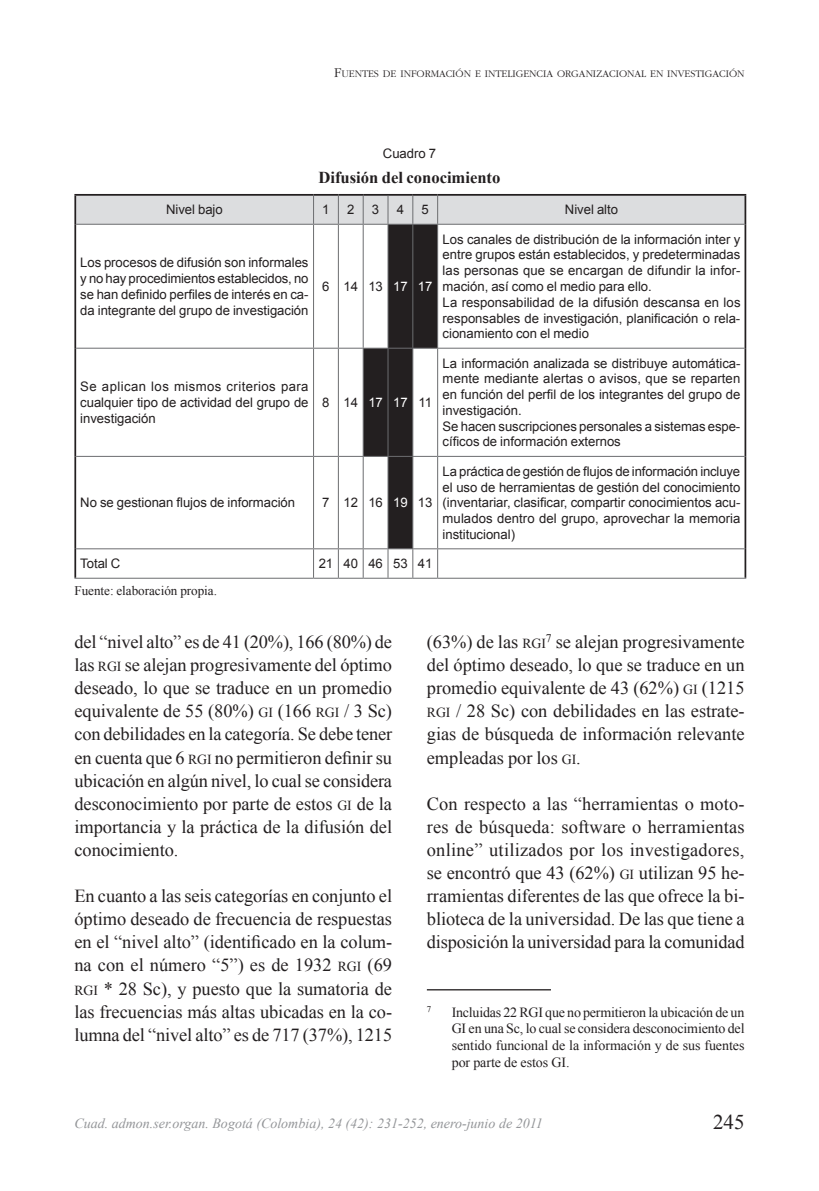
<style>
.page{position:relative;width:819px;height:1191px;background:#fff}
.page>*{position:absolute;margin:0;border:0;box-sizing:border-box;transform-origin:0 0}
.t1{font:21px "Times New Roman";color:#231f20}
.t2{font:18.38px/23.1px "Times New Roman";letter-spacing:-.005em;color:#231f20;text-align:justify}
.t3{font:700 16.62px "Times New Roman";letter-spacing:-.005em;color:#231f20}
.t4{font:14px/16.8px "Times New Roman";letter-spacing:-.005em;color:#231f20;text-align:justify}
.t5{font:italic 14px "Times New Roman";color:#939598}
.t6{font:13.12px/15.8px "Arial";letter-spacing:-.005em;color:#231f20;text-align:justify}
.t7{font:13.12px "Times New Roman";color:#231f20}
.t8{font:300 10.5px "Garamond";letter-spacing:-.005em;color:#231f20}
.t9{font:8.75px "Times New Roman";color:#231f20}
.s1{font-size:14px}
.s2{color:#fff}
.s3{font-size:13.83px}
</style>
<div class="page">
<hr style="left:427px;top:989px;width:124px;height:1px;background:#231f20">
<hr style="left:74px;top:194px;width:239px;height:2px;background:#231f20">
<hr style="left:74px;top:196px;width:2px;height:28px;background:#231f20">
<hr style="left:313px;top:194px;width:25px;height:2px;background:#231f20">
<hr style="left:338px;top:194px;width:25px;height:2px;background:#231f20">
<hr style="left:363px;top:194px;width:25px;height:2px;background:#231f20">
<hr style="left:388px;top:194px;width:25px;height:2px;background:#231f20">
<hr style="left:413px;top:194px;width:24px;height:2px;background:#231f20">
<hr style="left:437px;top:194px;width:309px;height:2px;background:#231f20">
<hr style="left:744px;top:196px;width:2px;height:28px;background:#231f20">
<hr style="left:74px;top:224px;width:2px;height:124px;background:#231f20">
<hr style="left:744px;top:224px;width:2px;height:124px;background:#231f20">
<hr style="left:74px;top:348px;width:2px;height:108px;background:#231f20">
<hr style="left:744px;top:348px;width:2px;height:108px;background:#231f20">
<hr style="left:74px;top:456px;width:2px;height:93px;background:#231f20">
<hr style="left:744px;top:456px;width:2px;height:93px;background:#231f20">
<hr style="left:74px;top:549px;width:2px;height:29px;background:#231f20">
<hr style="left:744px;top:549px;width:2px;height:29px;background:#231f20">
<hr style="left:74px;top:578px;width:239px;height:1px;background:#6c6d70">
<svg style="left:75px;top:195px;width:670px;height:384px"></svg>
<hr style="left:437px;top:578px;width:309px;height:1px;background:#6c6d70">
<p class="t8" style="left:334px;top:68px;width:412px"><span class="s1">F</span>UENTES DE INFORMACIÓN E INTELIGENCIA ORGANIZACIONAL EN INVESTIGACIÓN</p>
<p class="t6" style="left:383px;top:146px;width:55px">Cuadro 7</p>
<p class="t3" style="left:318px;top:168px;width:183px">Difusión del conocimiento</p>
<p class="t6" style="left:166px;top:202px;width:58px">Nivel bajo</p>
<p class="t6" style="left:322px;top:202px;width:9px">1</p>
<p class="t6" style="left:347px;top:202px;width:9px">2</p>
<p class="t6" style="left:372px;top:202px;width:9px">3</p>
<p class="t6" style="left:397px;top:202px;width:9px">4</p>
<p class="t6" style="left:421px;top:202px;width:9px">5</p>
<p class="t6" style="left:565px;top:202px;width:55px">Nivel alto</p>
<p class="t6" style="left:80px;top:255px;width:230px">Los procesos de difusión son informales y no hay procedimientos establecidos, no se han definido perfiles de interés en ca&shy;da integrante del grupo de investigación</p>
<p class="t6" style="left:322px;top:279px;width:112px">6 14 13 <span class="s2">17 17</span></p>
<p class="t6" style="left:80px;top:379px;width:230px">Se aplican los mismos criterios para cualquier tipo de actividad del grupo de investigación</p>
<p class="t6" style="left:322px;top:395px;width:111px">8 14 <span class="s2">17 17</span> 11</p>
<p class="t6" style="left:80px;top:495px;width:216px">No se gestionan flujos de información</p>
<p class="t6" style="left:322px;top:495px;width:112px">7 12 16 <span class="s2">19</span> 13</p>
<p class="t6" style="left:80px;top:556px;width:42px">Total C</p>
<p class="t6" style="left:318px;top:556px;width:115px">21 40 46 53 41</p>
<p class="t7" style="left:74px;top:583px;width:144px">Fuente: elaboración propia.</p>
<p class="t6" style="left:442px;top:231px;width:299px;text-align:left">Los canales de distribución de la información inter y entre grupos están establecidos, y predeterminadas las personas que se encargan de difundir la infor&shy;mación, así como el medio para ello.<br>La responsabilidad de la difusión descansa en los responsables de investigación, planificación o rela&shy;cionamiento con el medio</p>
<p class="t6" style="left:442px;top:355px;width:299px;text-align:left">La información analizada se distribuye automática&shy;mente mediante alertas o avisos, que se reparten en función del perfil de los integrantes del grupo de investigación.<br>Se hacen suscripciones personales a sistemas espe&shy;cíficos de información externos</p>
<p class="t6" style="left:442px;top:463px;width:299px">La práctica de gestión de flujos de información incluye el uso de herramientas de gestión del conocimiento (inventariar, clasificar, compartir conocimientos acu&shy;mulados dentro del grupo, aprovechar la memoria institucional)</p>
<p class="t2" style="left:74px;top:630px;width:319px">del “nivel alto” es de 41 (20%), 166 (80%) de las <span class="s3">RGI</span> se alejan progresivamente del óptimo deseado, lo que se traduce en un promedio equivalente de 55 (80%) <span class="s3">GI</span> (166 <span class="s3">RGI</span> / 3 Sc) con debilidades en la categoría. Se debe tener en cuenta que 6 <span class="s3">RGI</span> no permitieron definir su ubicación en algún nivel, lo cual se considera desconocimiento por parte de estos <span class="s3">GI</span> de la importancia y la práctica de la difusión del conocimiento.</p>
<p class="t2" style="left:74px;top:884px;width:319px">En cuanto a las seis categorías en conjunto el óptimo deseado de frecuencia de respuestas en el “nivel alto” (identificado en la colum&shy;na con el número “5”) es de 1932 <span class="s3">RGI</span> (69<br><span class="s3">RGI</span> * 28 Sc), y puesto que la sumatoria de las frecuencias más altas ubicadas en la co&shy;lumna del “nivel alto” es de 717 (37%), 1215</p>
<p class="t2" style="left:427px;top:630px;width:319px">(63%) de las <span class="s3">RGI</span><sup>7</sup> se alejan progresivamente del óptimo deseado, lo que se traduce en un promedio equivalente de 43 (62%) <span class="s3">GI</span> (1215<br><span class="s3">RGI</span> / 28 Sc) con debilidades en las estrate&shy;gias de búsqueda de información relevante empleadas por los <span class="s3">GI</span>.</p>
<p class="t2" style="left:427px;top:791px;width:319px">Con respecto a las “herramientas o moto&shy;res de búsqueda: software o herramientas online” utilizados por los investigadores, se encontró que 43 (62%) <span class="s3">GI</span> utilizan 95 he&shy;rramientas diferentes de las que ofrece la bi&shy;blioteca de la universidad. De las que tiene a disposición la universidad para la comunidad</p>
<p class="t9" style="left:427px;top:1004px;width:6px">7</p>
<p class="t4" style="left:451px;top:1003px;width:294px">Incluidas 22 RGI que no permitieron la ubicación de un GI en una Sc, lo cual se considera desconocimiento del sentido funcional de la información y de sus fuentes por parte de estos GI.</p>
<p class="t5" style="left:74px;top:1115px;width:470px">Cuad. admon.ser.organ. Bogotá (Colombia), 24 (42): 231-252, enero-junio de 2011</p>
<p class="t1" style="left:713px;top:1109px;width:33px">245</p>
</div>
